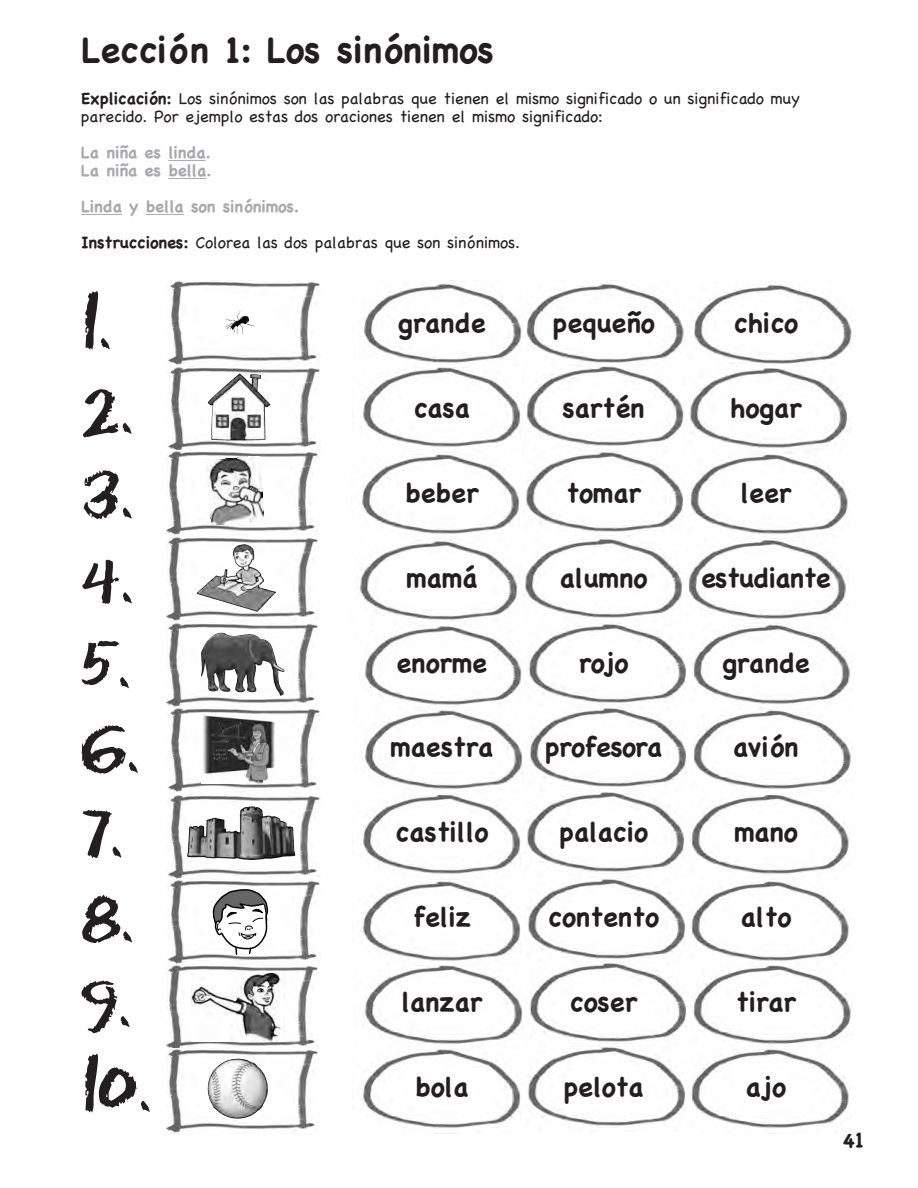
<style>
.page{position:relative;width:918px;height:1188px;background:#fff}
.page>*{position:absolute;margin:0;border:0;box-sizing:border-box;transform-origin:0 0}
.t1{font:54px/84.8px "Chalk Dust";color:#231f20}
.t2{font:700 36px "Chalkboard";color:#231f20}
.t3{font:700 27px "Chalkboard";color:#231f20}
.t4{font:700 27px "Chalkboard";letter-spacing:-.025em;color:#231f20}
.t5{font:700 27px "Chalkboard";letter-spacing:-.02em;color:#231f20}
.t6{font:700 21px "Chalkboard";color:#231f20}
.t7{font:16.5px/18px "Chalkboard";letter-spacing:-.005em;color:#231f20}
.t8{font:700 16.5px/18px "Chalkboard";letter-spacing:-.005em;color:#a8a9ad}
.s1{font-weight:700}
.s2{font-weight:700;color:#a8a9ad}
</style>
<div class="page">
<hr style="left:168px;top:160px;width:38px;height:1px;background:#a8a9ad">
<hr style="left:168px;top:178px;width:38px;height:1px;background:#a8a9ad">
<hr style="left:81px;top:214px;width:41px;height:1px;background:#a8a9ad">
<hr style="left:146px;top:214px;width:38px;height:1px;background:#a8a9ad">
<img style="left:166px;top:280px;width:154px;height:768px">
<img style="left:166px;top:1048px;width:153px;height:86px">
<img style="left:364px;top:280px;width:159px;height:88px">
<img style="left:525px;top:284px;width:159px;height:79px">
<img style="left:694px;top:285px;width:158px;height:81px">
<img style="left:521px;top:366px;width:163px;height:86px">
<img style="left:690px;top:368px;width:158px;height:85px">
<img style="left:359px;top:455px;width:161px;height:79px">
<svg style="left:526px;top:452px;width:157px;height:80px"></svg>
<img style="left:690px;top:455px;width:158px;height:79px">
<div style="left:519px;top:533px;width:167px;height:105px;background:#fff"></div>
<img style="left:524px;top:538px;width:158px;height:80px">
<img style="left:688px;top:538px;width:158px;height:81px">
<img style="left:364px;top:625px;width:158px;height:82px">
<img style="left:529px;top:623px;width:157px;height:80px">
<img style="left:693px;top:623px;width:157px;height:81px">
<img style="left:530px;top:707px;width:157px;height:80px">
<svg style="left:693px;top:710px;width:158px;height:79px"></svg>
<img style="left:360px;top:795px;width:161px;height:79px">
<img style="left:527px;top:792px;width:157px;height:80px">
<img style="left:691px;top:795px;width:158px;height:79px">
<img style="left:360px;top:882px;width:161px;height:79px">
<img style="left:528px;top:879px;width:157px;height:80px">
<img style="left:691px;top:882px;width:158px;height:79px">
<img style="left:362px;top:965px;width:161px;height:79px">
<img style="left:530px;top:962px;width:157px;height:80px">
<img style="left:693px;top:965px;width:158px;height:79px">
<img style="left:360px;top:1049px;width:161px;height:79px">
<img style="left:528px;top:1046px;width:157px;height:80px">
<img style="left:691px;top:1049px;width:158px;height:79px">
<img style="left:225px;top:311px;width:30px;height:24px">
<img style="left:206px;top:457px;width:58px;height:68px">
<svg style="left:212px;top:884px;width:57px;height:72px"></svg>
<img style="left:208px;top:1059px;width:60px;height:60px">
<img style="left:192px;top:974px;width:92px;height:68px">
<img style="left:187px;top:806px;width:108px;height:54px">
<img style="left:201px;top:714px;width:75px;height:70px">
<img style="left:220px;top:633px;width:65px;height:63px">
<img style="left:197px;top:544px;width:79px;height:68px">
<img style="left:208px;top:374px;width:62px;height:67px">
<h2 class="t2" style="left:81px;top:29px;width:414px">Lección 1: Los sinónimos</h2>
<p class="t7" style="left:81px;top:90px;width:721px"><span class="s1">Explicación:</span> Los sinónimos son las palabras que tienen el mismo significado o un significado muy parecido. Por ejemplo estas dos oraciones tienen el mismo significado:</p>
<p class="t8" style="left:81px;top:143px;width:132px">La niña es linda.<br>La niña es bella.</p>
<p class="t7" style="left:81px;top:189px;width:440px;line-height:36px"><span class="s2">Linda y bella son sinónimos.<br></span><span class="s1">Instrucciones:</span> Colorea las dos palabras que son sinónimos.</p>
<h1 class="t1" style="left:81px;top:284px;width:72px">1.<br>2.<br>3.<br>4.<br>5.<br>6.<br>7.<br>8.<br>9.<br>10.</h1>
<h3 class="t3" style="left:553px;top:307px;width:103px">pequeño</h3>
<h3 class="t3" style="left:734px;top:307px;width:66px">chico</h3>
<h3 class="t3" style="left:398px;top:307px;width:89px">grande</h3>
<h3 class="t3" style="left:563px;top:392px;width:83px">sartén</h3>
<h3 class="t3" style="left:730px;top:392px;width:73px">hogar</h3>
<h3 class="t3" style="left:414px;top:392px;width:58px">casa</h3>
<h3 class="t3" style="left:566px;top:477px;width:76px">tomar</h3>
<h3 class="t3" style="left:405px;top:477px;width:75px">beber</h3>
<h3 class="t3" style="left:741px;top:477px;width:52px">leer</h3>
<h3 class="t3" style="left:406px;top:562px;width:73px">mamá</h3>
<h3 class="t4" style="left:701px;top:562px;width:131px">estudiante</h3>
<h3 class="t3" style="left:560px;top:562px;width:89px">alumno</h3>
<h3 class="t3" style="left:579px;top:646px;width:51px">rojo</h3>
<h3 class="t3" style="left:722px;top:646px;width:89px">grande</h3>
<h3 class="t3" style="left:397px;top:646px;width:92px">enorme</h3>
<h3 class="t3" style="left:733px;top:731px;width:67px">avión</h3>
<h3 class="t5" style="left:545px;top:731px;width:119px">profesora</h3>
<h3 class="t3" style="left:390px;top:731px;width:104px">maestra</h3>
<h3 class="t3" style="left:395px;top:816px;width:94px">castillo</h3>
<h3 class="t3" style="left:559px;top:816px;width:90px">palacio</h3>
<h3 class="t3" style="left:734px;top:816px;width:65px">mano</h3>
<h3 class="t3" style="left:413px;top:901px;width:60px">feliz</h3>
<h3 class="t3" style="left:741px;top:901px;width:52px">alto</h3>
<h3 class="t3" style="left:548px;top:901px;width:112px">contento</h3>
<h3 class="t3" style="left:736px;top:986px;width:62px">tirar</h3>
<h3 class="t3" style="left:401px;top:986px;width:82px">lanzar</h3>
<h3 class="t3" style="left:570px;top:986px;width:69px">coser</h3>
<h3 class="t3" style="left:746px;top:1071px;width:41px">ajo</h3>
<h3 class="t3" style="left:563px;top:1071px;width:82px">pelota</h3>
<h3 class="t3" style="left:415px;top:1071px;width:55px">bola</h3>
<p class="t6" style="left:842px;top:1128px;width:23px">41</p>
</div>
